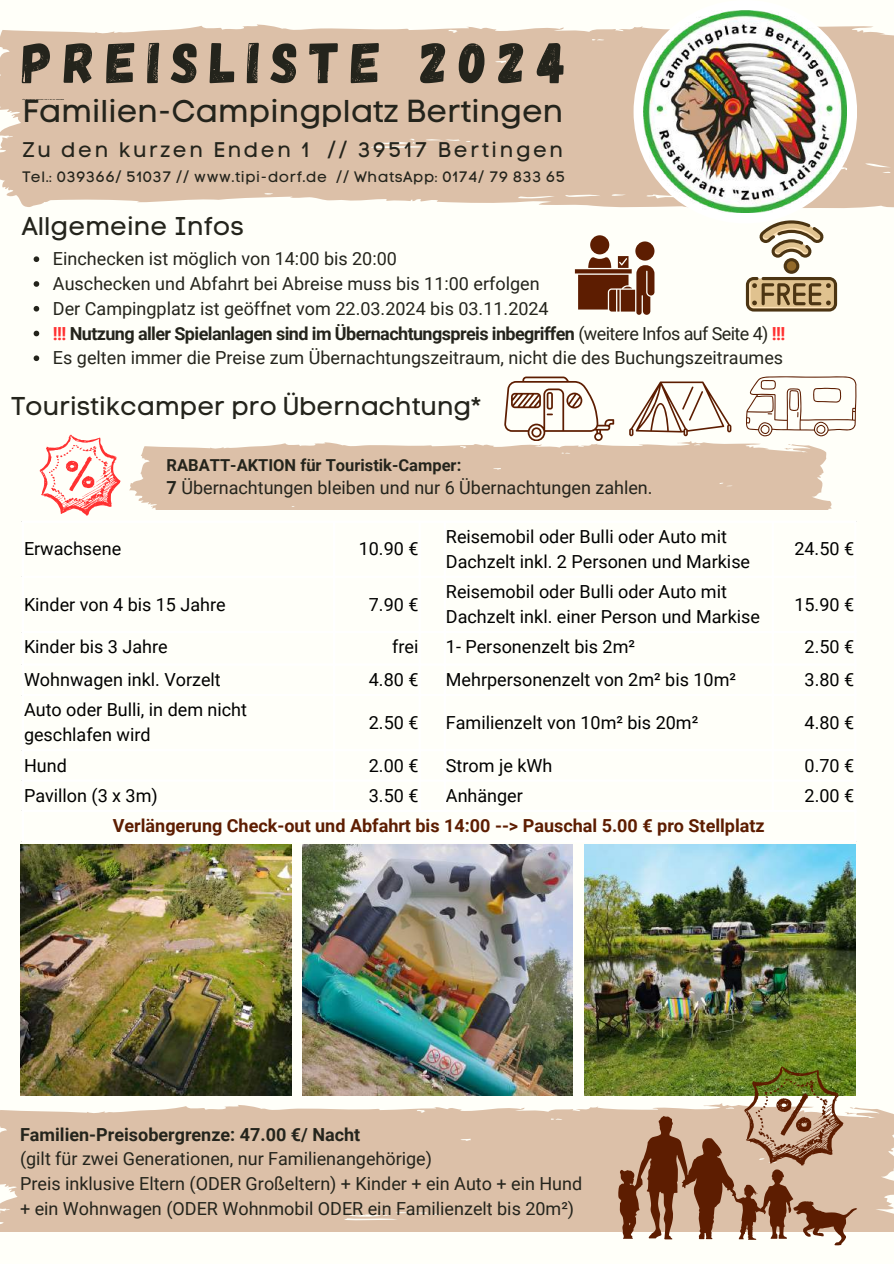
<style>
.page{position:relative;width:894px;height:1264px;background:#fff}
.page>*{position:absolute;margin:0;border:0;box-sizing:border-box;transform-origin:0 0}
.t1{font:57.6px "Gagalin";letter-spacing:.195em;color:#24241c}
.t2{font:31.5px "Code Pro Normal LC";color:#24241c}
.t3{font:25.5px "Code Pro Normal LC";color:#24241c}
.t4{font:21px "Code Pro Normal LC";letter-spacing:.125em;color:#24241c}
.t5{font:18px/24.8px "Roboto";color:#24241c}
.t6{font:18px/24.8px "Roboto";color:#000}
.t7{font:700 18px "Roboto";color:#5d1d01}
.t8{font:700 18px "Roboto";color:#24241c}
.t9{font:700 16.5px "Roboto";color:#24241c}
.t10{font:15px "Code Pro Normal LC";letter-spacing:.04em;color:#24241c}
.s1{font-weight:700;color:#ff3131}
.s2{font-weight:700}
</style>
<div class="page">
<div style="left:0;top:0;width:893px;height:1263px;background:#fffff9"></div>
<img style="left:20px;top:844px;width:271px;height:251px">
<img style="left:302px;top:844px;width:270px;height:251px">
<img style="left:584px;top:844px;width:271px;height:251px">
<svg style="left:0;top:24px;width:893px;height:184px;fill:#dcc0a8"></svg>
<div style="left:633px;top:0;width:223px;height:223px;background:#fff;border-radius:50%"></div>
<img style="left:643px;top:10px;width:203px;height:203px">
<div style="left:590px;top:235px;width:19px;height:19px;background:#5d1d01;border-radius:50%"></div>
<div style="left:635px;top:241px;width:19px;height:19px;background:#5d1d01;border-radius:50%"></div>
<svg style="left:574px;top:256px;width:80px;height:59px"></svg>
<hr style="left:22px;top:523px;width:2px;height:317px;background:#fff">
<hr style="left:333px;top:523px;width:2px;height:286px;background:#fff">
<hr style="left:418px;top:523px;width:2px;height:286px;background:#fff">
<hr style="left:443px;top:523px;width:3px;height:286px;background:#fff">
<hr style="left:771px;top:523px;width:2px;height:286px;background:#fff">
<hr style="left:854px;top:523px;width:2px;height:317px;background:#fff">
<hr style="left:22px;top:520px;width:834px;height:3px;background:#fff">
<hr style="left:22px;top:575px;width:834px;height:3px;background:#fff">
<hr style="left:22px;top:631px;width:834px;height:2px;background:#fff">
<hr style="left:22px;top:663px;width:834px;height:2px;background:#fff">
<hr style="left:22px;top:694px;width:834px;height:2px;background:#fff">
<hr style="left:22px;top:749px;width:834px;height:2px;background:#fff">
<hr style="left:22px;top:779px;width:834px;height:2px;background:#fff">
<hr style="left:22px;top:809px;width:834px;height:3px;background:#fff">
<hr style="left:22px;top:840px;width:834px;height:2px;background:#fff">
<svg style="left:504px;top:376px;width:110px;height:64px"></svg>
<svg style="left:629px;top:381px;width:102px;height:55px"></svg>
<svg style="left:746px;top:376px;width:110px;height:60px"></svg>
<div style="left:0;top:1105px;width:893px;height:126px;background:#dcc0a8"></div>
<svg style="left:618px;top:1066px;width:238px;height:179px"></svg>
<svg style="left:745px;top:220px;width:91px;height:91px"></svg>
<svg style="left:34px;top:256px;width:5px;height:6px"></svg>
<svg style="left:34px;top:281px;width:5px;height:6px"></svg>
<svg style="left:34px;top:306px;width:5px;height:5px"></svg>
<svg style="left:34px;top:331px;width:5px;height:5px"></svg>
<svg style="left:34px;top:355px;width:5px;height:6px"></svg>
<svg style="left:129px;top:441px;width:703px;height:68px;fill:#dcc0a8"></svg>
<svg style="left:39px;top:434px;width:81px;height:81px"></svg>
<h1 class="t1" style="left:22px;top:25px;width:545px">PREISLISTE 2024</h1>
<h2 class="t2" style="left:22px;top:92px;width:542px">Familien-Campingplatz Bertingen</h2>
<p class="t4" style="left:22px;top:137px;width:542px">Zu den kurzen Enden 1 // 39517 Bertingen</p>
<p class="t10" style="left:22px;top:167px;width:544px">Tel.: 039366/ 51037 // www.tipi-dorf.de // WhatsApp: 0174/ 79 833 65</p>
<h3 class="t3" style="left:22px;top:211px;width:223px">Allgemeine Infos</h3>
<p class="t5" style="left:53px;top:247px;width:733px">Einchecken ist möglich von 14:00 bis 20:00<br>Auschecken und Abfahrt bei Abreise muss bis 11:00 erfolgen<br>Der Campingplatz ist geöffnet vom 22.03.2024 bis 03.11.2024<br><span class="s1">!!!</span> <span class="s2">Nutzung aller Spielanlagen sind im Übernachtungspreis inbegriffen</span> (weitere Infos auf Seite 4) <span class="s1">!!!<br></span>Es gelten immer die Preise zum Übernachtungszeitraum, nicht die des Buchungszeitraumes</p>
<h3 class="t3" style="left:12px;top:390px;width:471px">Touristikcamper pro Übernachtung*</h3>
<p class="t9" style="left:166px;top:455px;width:296px">RABATT-AKTION für Touristik-Camper:</p>
<p class="t5" style="left:166px;top:476px;width:487px"><span class="s2">7</span> Übernachtungen bleiben und nur 6 Übernachtungen zahlen.</p>
<p class="t6" style="left:24px;top:537px;width:99px">Erwachsene</p>
<p class="t6" style="left:358px;top:537px;width:61px">10.90 €</p>
<p class="t6" style="left:24px;top:592px;width:203px">Kinder von 4 bis 15 Jahre</p>
<p class="t6" style="left:369px;top:592px;width:51px">7.90 €</p>
<p class="t6" style="left:446px;top:524px;width:305px">Reisemobil oder Bulli oder Auto mit<br>Dachzelt inkl. 2 Personen und Markise</p>
<p class="t6" style="left:446px;top:579px;width:315px">Reisemobil oder Bulli oder Auto mit<br>Dachzelt inkl. einer Person und Markise</p>
<p class="t6" style="left:794px;top:537px;width:61px">24.50 €</p>
<p class="t6" style="left:794px;top:592px;width:61px">15.90 €</p>
<p class="t6" style="left:24px;top:635px;width:145px">Kinder bis 3 Jahre</p>
<p class="t6" style="left:392px;top:635px;width:28px">frei</p>
<p class="t6" style="left:446px;top:635px;width:191px">1- Personenzelt bis 2m²</p>
<p class="t6" style="left:804px;top:635px;width:51px">2.50 €</p>
<p class="t6" style="left:24px;top:667px;width:198px">Wohnwagen inkl. Vorzelt</p>
<p class="t6" style="left:369px;top:667px;width:51px">4.80 €</p>
<p class="t6" style="left:446px;top:667px;width:291px">Mehrpersonenzelt von 2m² bis 10m²</p>
<p class="t6" style="left:804px;top:667px;width:51px">3.80 €</p>
<p class="t6" style="left:24px;top:698px;width:224px">Auto oder Bulli, in dem nicht geschlafen wird</p>
<p class="t6" style="left:369px;top:710px;width:51px">2.50 €</p>
<p class="t6" style="left:446px;top:710px;width:254px">Familienzelt von 10m² bis 20m²</p>
<p class="t6" style="left:804px;top:710px;width:51px">4.80 €</p>
<p class="t6" style="left:24px;top:753px;width:44px">Hund</p>
<p class="t6" style="left:369px;top:753px;width:51px">2.00 €</p>
<p class="t6" style="left:446px;top:753px;width:108px">Strom je kWh</p>
<p class="t6" style="left:804px;top:753px;width:51px">0.70 €</p>
<p class="t6" style="left:24px;top:783px;width:135px">Pavillon (3 x 3m)</p>
<p class="t6" style="left:369px;top:783px;width:51px">3.50 €</p>
<p class="t6" style="left:446px;top:783px;width:78px">Anhänger</p>
<p class="t6" style="left:804px;top:783px;width:51px">2.00 €</p>
<p class="t7" style="left:113px;top:815px;width:653px">Verlängerung Check-out und Abfahrt bis 14:00 --&gt; Pauschal 5.00 € pro Stellplatz</p>
<p class="t8" style="left:20px;top:1123px;width:341px">Familien-Preisobergrenze: 47.00 €/ Nacht</p>
<p class="t5" style="left:20px;top:1146px;width:563px">(gilt für zwei Generationen, nur Familienangehörige)<br>Preis inklusive Eltern (ODER Großeltern) + Kinder + ein Auto + ein Hund + ein Wohnwagen (ODER Wohnmobil ODER ein Familienzelt bis 20m²)</p>
</div>
